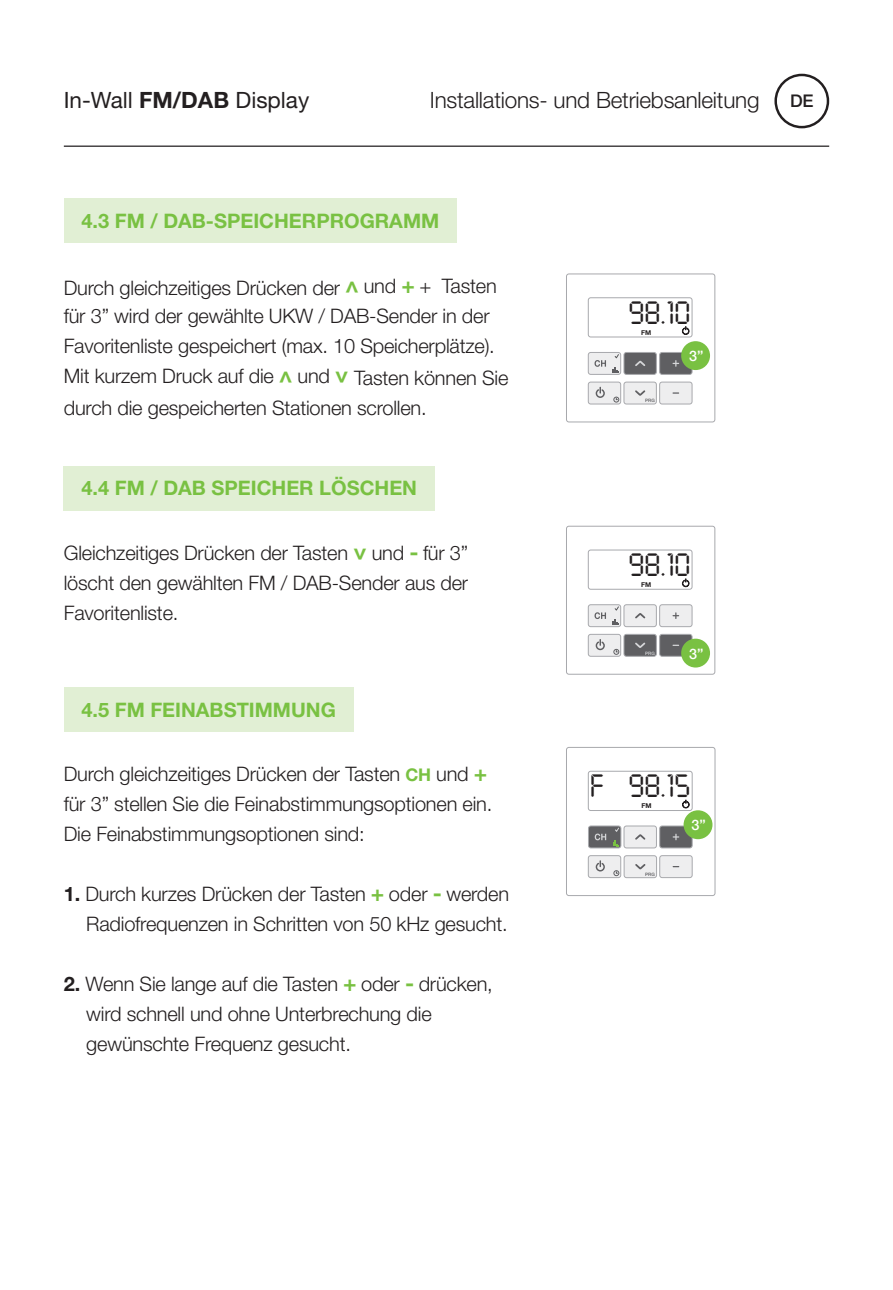
<style>
.page{position:relative;width:893px;height:1290px;background:#fff}
.page>*{position:absolute;margin:0;border:0;box-sizing:border-box;transform-origin:0 0}
.t1{font:28.5px "Digital ICG";color:#231f20}
.t2{font:300 22.5px "Helvetica Neue LT Std";letter-spacing:-.01em;color:#231f20}
.t3{font:22.5px "Helvetica Neue LT Std";color:#231f20}
.t4{font:300 20px/30px "Helvetica Neue LT Std";letter-spacing:-.01em;color:#231f20}
.t5{font:700 20px "Helvetica Neue LT Std";color:#79c142}
.t6{font:500 17.5px "Helvetica Neue LT Std";color:#231f20}
.t7{font:500 14.5px "Helvetica Neue";color:#fff}
.t8{font:500 14.25px "Helvetica Neue";color:#fff}
.t9{font:700 6.75px "Helvetica Neue LT Std";color:#231f20}
.t10{font:500 4.5px "Helvetica Neue";color:#5f5f62}
.t11{font:500 4.5px "Helvetica Neue";color:#d5d6d8}
.s1{font-weight:700}
.s2{font-family:"Arial";font-weight:700;font-size:22.5px;color:#79c142}
.s3{font-weight:700;font-size:22.5px;color:#79c142}
.s4{font-weight:700;font-size:17.5px;color:#79c142}
</style>
<div class="page">
<div style="left:774px;top:74px;width:55px;height:54px;border:2px solid #231f20;border-radius:50%"></div>
<hr style="left:64px;top:146px;width:765px;height:1px;background:#231f20">
<div style="left:64px;top:687px;width:290px;height:44px;background:#e1efd4"></div>
<div style="left:566px;top:747px;width:149px;height:149px;border:1px solid #a8a9ad;border-radius:2px"></div>
<div style="left:588px;top:771px;width:104px;height:40px;border:1px solid #a8a9ad;border-radius:2px"></div>
<div style="left:624px;top:826px;width:32px;height:22px;background:#eeeeef;border-radius:2px"></div>
<div style="left:624px;top:826px;width:33px;height:22px;border:1px solid #a8a9ad;border-radius:2px"></div>
<svg style="left:635px;top:834px;width:10px;height:5px"></svg>
<div style="left:660px;top:826px;width:32px;height:22px;background:#5f5f62;border-radius:2px"></div>
<div style="left:659px;top:826px;width:33px;height:22px;border:1px solid #a8a9ad;border-radius:2px"></div>
<svg style="left:673px;top:834px;width:6px;height:6px"></svg>
<div style="left:660px;top:856px;width:32px;height:21px;background:#eeeeef;border-radius:2px"></div>
<div style="left:659px;top:855px;width:33px;height:23px;border:1px solid #a8a9ad;border-radius:2px"></div>
<div style="left:588px;top:856px;width:33px;height:21px;background:#eeeeef;border-radius:2px"></div>
<div style="left:588px;top:855px;width:33px;height:23px;border:1px solid #a8a9ad;border-radius:2px"></div>
<svg style="left:596px;top:860px;width:9px;height:11px"></svg>
<svg style="left:614px;top:870px;width:5px;height:6px"></svg>
<svg style="left:682px;top:800px;width:7px;height:8px"></svg>
<div style="left:588px;top:826px;width:33px;height:22px;background:#5f5f62;border-radius:2px"></div>
<div style="left:588px;top:826px;width:33px;height:22px;border:1px solid #a8a9ad;border-radius:2px"></div>
<svg style="left:595px;top:833px;width:11px;height:7px"></svg>
<svg style="left:613px;top:840px;width:6px;height:6px"></svg>
<svg style="left:614px;top:827px;width:6px;height:5px"></svg>
<div style="left:684px;top:810px;width:28px;height:29px;background:#79c142;border-radius:50%"></div>
<div style="left:624px;top:856px;width:33px;height:22px;background:#eeeeef;border-radius:2px"></div>
<div style="left:624px;top:855px;width:33px;height:23px;border:1px solid #a8a9ad;border-radius:2px"></div>
<svg style="left:635px;top:864px;width:10px;height:5px"></svg>
<div style="left:64px;top:466px;width:371px;height:44px;background:#e1efd4"></div>
<div style="left:566px;top:526px;width:149px;height:148px;border:1px solid #a8a9ad;border-radius:2px"></div>
<div style="left:588px;top:550px;width:104px;height:39px;border:1px solid #a8a9ad;border-radius:2px"></div>
<div style="left:624px;top:605px;width:32px;height:22px;background:#eeeeef;border-radius:2px"></div>
<div style="left:624px;top:604px;width:33px;height:23px;border:1px solid #a8a9ad;border-radius:2px"></div>
<svg style="left:635px;top:613px;width:10px;height:5px"></svg>
<div style="left:660px;top:605px;width:32px;height:22px;background:#eeeeef;border-radius:2px"></div>
<div style="left:659px;top:604px;width:33px;height:23px;border:1px solid #a8a9ad;border-radius:2px"></div>
<svg style="left:672px;top:612px;width:7px;height:7px"></svg>
<div style="left:660px;top:634px;width:32px;height:22px;background:#5f5f62;border-radius:2px"></div>
<div style="left:659px;top:634px;width:33px;height:22px;border:1px solid #a8a9ad;border-radius:2px"></div>
<div style="left:588px;top:634px;width:33px;height:22px;background:#eeeeef;border-radius:2px"></div>
<div style="left:588px;top:634px;width:33px;height:22px;border:1px solid #a8a9ad;border-radius:2px"></div>
<svg style="left:596px;top:639px;width:9px;height:11px"></svg>
<svg style="left:614px;top:649px;width:5px;height:5px"></svg>
<div style="left:588px;top:605px;width:33px;height:22px;background:#eeeeef;border-radius:2px"></div>
<div style="left:588px;top:604px;width:33px;height:23px;border:1px solid #a8a9ad;border-radius:2px"></div>
<svg style="left:594px;top:612px;width:12px;height:7px"></svg>
<svg style="left:613px;top:619px;width:6px;height:6px"></svg>
<svg style="left:614px;top:606px;width:5px;height:5px"></svg>
<div style="left:624px;top:634px;width:32px;height:22px;background:#5f5f62;border-radius:2px"></div>
<div style="left:624px;top:634px;width:33px;height:22px;border:1px solid #a8a9ad;border-radius:2px"></div>
<svg style="left:635px;top:643px;width:10px;height:5px"></svg>
<svg style="left:682px;top:579px;width:7px;height:8px"></svg>
<div style="left:681px;top:639px;width:29px;height:28px;background:#79c142;border-radius:50%"></div>
<div style="left:64px;top:199px;width:392px;height:44px;background:#e1efd4"></div>
<div style="left:566px;top:274px;width:149px;height:148px;border:1px solid #a8a9ad;border-radius:2px"></div>
<div style="left:588px;top:298px;width:104px;height:39px;border:1px solid #a8a9ad;border-radius:2px"></div>
<div style="left:624px;top:352px;width:32px;height:22px;background:#5f5f62;border-radius:2px"></div>
<div style="left:624px;top:352px;width:33px;height:23px;border:1px solid #a8a9ad;border-radius:2px"></div>
<svg style="left:635px;top:361px;width:10px;height:5px"></svg>
<div style="left:660px;top:352px;width:32px;height:22px;background:#5f5f62;border-radius:2px"></div>
<div style="left:659px;top:352px;width:33px;height:23px;border:1px solid #a8a9ad;border-radius:2px"></div>
<svg style="left:672px;top:360px;width:7px;height:7px"></svg>
<div style="left:660px;top:382px;width:32px;height:22px;background:#eeeeef;border-radius:2px"></div>
<div style="left:659px;top:382px;width:33px;height:22px;border:1px solid #a8a9ad;border-radius:2px"></div>
<svg style="left:672px;top:392px;width:7px;height:2px"></svg>
<div style="left:588px;top:382px;width:33px;height:22px;background:#eeeeef;border-radius:2px"></div>
<div style="left:588px;top:382px;width:33px;height:22px;border:1px solid #a8a9ad;border-radius:2px"></div>
<svg style="left:596px;top:387px;width:9px;height:11px"></svg>
<svg style="left:614px;top:397px;width:5px;height:5px"></svg>
<div style="left:588px;top:352px;width:33px;height:22px;background:#eeeeef;border-radius:2px"></div>
<div style="left:588px;top:352px;width:33px;height:23px;border:1px solid #a8a9ad;border-radius:2px"></div>
<svg style="left:594px;top:360px;width:12px;height:7px"></svg>
<svg style="left:613px;top:367px;width:6px;height:6px"></svg>
<svg style="left:614px;top:354px;width:5px;height:5px"></svg>
<div style="left:624px;top:382px;width:32px;height:22px;background:#eeeeef;border-radius:2px"></div>
<div style="left:624px;top:382px;width:33px;height:22px;border:1px solid #a8a9ad;border-radius:2px"></div>
<svg style="left:635px;top:390px;width:10px;height:6px"></svg>
<svg style="left:682px;top:326px;width:7px;height:9px"></svg>
<div style="left:681px;top:341px;width:29px;height:29px;background:#79c142;border-radius:50%"></div>
<p class="t3" style="left:64px;top:87px;width:247px">In-Wall <span class="s1">FM/DAB</span> Display</p>
<p class="t2" style="left:430px;top:87px;width:331px">Installations- und Betriebsanleitung</p>
<p class="t6" style="left:790px;top:90px;width:25px">DE</p>
<p class="t5" style="left:81px;top:209px;width:359px">4.3 FM / DAB-SPEICHERPROGRAMM</p>
<p class="t4" style="left:64px;top:274px;width:435px;line-height:27.5px">Durch gleichzeitiges Drücken der <span class="s2">˄</span> und <span class="s3">+</span> + Tasten für 3” wird der gewählte UKW / DAB-Sender in der</p>
<p class="t4" style="left:64px;top:330px;width:446px">Favoritenliste gespeichert (max. 10 Speicherplätze).<br>Mit kurzem Druck auf die <span class="s2">˄</span> und <span class="s2">˅</span> Tasten können Sie</p>
<p class="t4" style="left:64px;top:393px;width:364px">durch die gespeicherten Stationen scrollen.</p>
<p class="t5" style="left:81px;top:476px;width:337px">4.4 FM / DAB SPEICHER LÖSCHEN</p>
<p class="t4" style="left:64px;top:537px;width:406px;text-align:justify">Gleichzeitiges Drücken der Tasten <span class="s2">˅</span> und <span class="s3">-</span> für 3” löscht den gewählten FM / DAB-Sender aus der Favoritenliste.</p>
<p class="t5" style="left:81px;top:697px;width:256px">4.5 FM FEINABSTIMMUNG</p>
<p class="t4" style="left:64px;top:758px;width:430px">Durch gleichzeitiges Drücken der Tasten <span class="s4">CH</span> und <span class="s3">+ </span>für 3” stellen Sie die Feinabstimmungsoptionen ein.<br>Die Feinabstimmungsoptionen sind:</p>
<p class="t4" style="left:64px;top:878px;width:447px;text-align:right"><span class="s1">1.</span> Durch kurzes Drücken der Tasten <span class="s3">+</span> oder <span class="s3">-</span> werden<br>Radiofrequenzen in Schritten von 50 kHz gesucht.</p>
<p class="t4" style="left:86px;top:968px;width:408px;text-indent:-23px"><span class="s1">2.</span> Wenn Sie lange auf die Tasten <span class="s3">+</span> oder <span class="s3">-</span> drücken, wird schnell und ohne Unterbrechung die gewünschte Frequenz gesucht.</p>
<h1 class="t1" style="left:628px;top:294px;width:63px">98.10</h1>
<p class="t9" style="left:641px;top:328px;width:12px">FM</p>
<p class="t10" style="left:645px;top:397px;width:11px">PRG</p>
<p class="t8" style="left:689px;top:344px;width:16px">3”</p>
<h1 class="t1" style="left:628px;top:545px;width:63px">98.10</h1>
<p class="t9" style="left:641px;top:580px;width:12px">FM</p>
<p class="t11" style="left:645px;top:649px;width:11px">PRG</p>
<p class="t8" style="left:689px;top:642px;width:16px">3”</p>
<h1 class="t1" style="left:590px;top:767px;width:102px">F 98.15</h1>
<p class="t9" style="left:641px;top:801px;width:12px">FM</p>
<p class="t10" style="left:645px;top:871px;width:11px">PRG</p>
<p class="t7" style="left:692px;top:813px;width:16px">3”</p>
</div>
